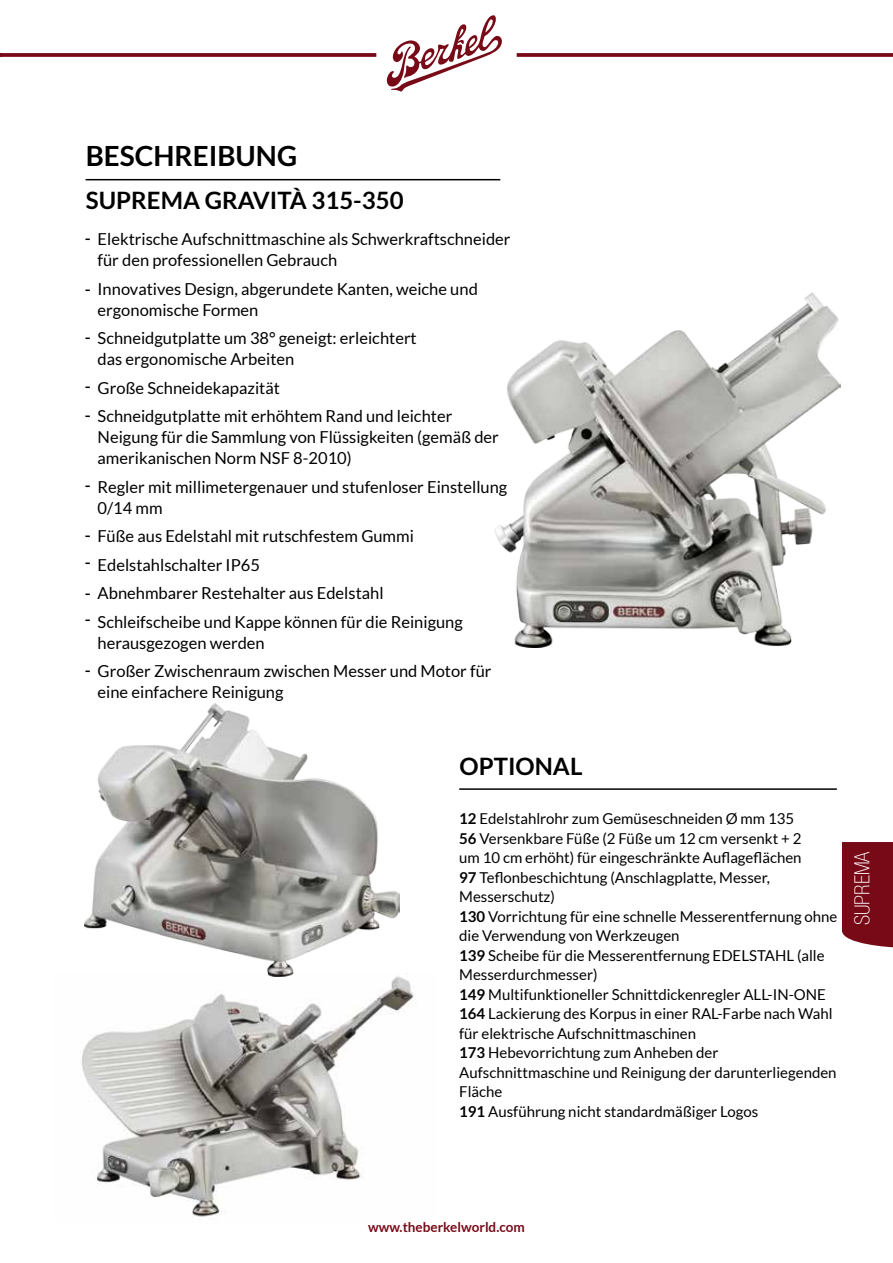
<style>
.page{position:relative;width:893px;height:1263px;background:#fff}
.page>*{position:absolute;margin:0;border:0;box-sizing:border-box;transform-origin:0 0}
.t1{font:700 27.9px "Lato";color:#000}
.t2{font:700 24px "Lato";color:#000}
.t3{font:100 condensed 21px "Helvetica Neue LT Std";color:#fff}
.t4{font:condensed 18px "Helvetica LT Std";color:#000}
.t5{font:16.5px/21px "Lato";color:#000}
.t6{font:15px/19.5px "Lato";color:#000}
.t7{font:700 13.5px "Lato";color:#780a18}
.s1{font-family:"Helvetica LT Std";font-stretch:condensed;font-size:18px}
.s2{font-weight:700}
</style>
<div class="page">
<div style="left:842px;top:842px;width:51px;height:105px;background:#780a18"></div>
<hr style="left:86px;top:179px;width:414px;height:1px;background:#000">
<img style="left:495px;top:292px;width:345px;height:355px">
<hr style="left:459px;top:788px;width:378px;height:2px;background:#000">
<img style="left:82px;top:976px;width:332px;height:241px">
<img style="left:85px;top:703px;width:315px;height:273px">
<svg style="left:387px;top:15px;width:115px;height:77px"></svg>
<svg style="left:2px;top:53px;width:374px;height:4px"></svg>
<svg style="left:517px;top:53px;width:376px;height:4px;background:#801825"></svg>
<h1 class="t1" style="left:86px;top:139px;width:213px">Beschreibung</h1>
<h2 class="t2" style="left:86px;top:186px;width:319px">SU PREMA GRAVITà 315-350</h2>
<p class="t5" style="left:98px;top:228px;width:414px;text-indent:-13px"><span class="s1">-</span> Elektrische Aufschnittmaschine als Schwerkraftschneider für den professionellen Gebrauch</p>
<p class="t5" style="left:98px;top:278px;width:382px;text-indent:-13px"><span class="s1">-</span> Innovatives Design, abgerundete Kanten, weiche und ergonomische Formen</p>
<p class="t5" style="left:98px;top:327px;width:321px;text-indent:-13px"><span class="s1">-</span> Schneidgutplatte um 38° geneigt: erleichtert das ergonomische Arbeiten</p>
<p class="t5" style="left:85px;top:377px;width:197px"><span class="s1">-</span> Große Schneidekapazität</p>
<p class="t5" style="left:98px;top:405px;width:403px;text-indent:-13px"><span class="s1">-</span> Schneidgutplatte mit erhöhtem Rand und leichter<br>Neigung für die Sammlung von Flüssigkeiten (gemäß der amerikanischen Norm NSF 8-2010)</p>
<p class="t5" style="left:98px;top:476px;width:411px;text-indent:-13px"><span class="s1">-</span> Regler mit millimetergenauer und stufenloser Einstellung<br>0/14 mm</p>
<p class="t5" style="left:98px;top:522px;width:318px;line-height:28.5px;text-indent:-13px"><span class="s1">-</span> Füße aus Edelstahl mit rutschfestem Gummi<br>Edelstahlschalter IP65</p>
<p class="t5" style="left:98px;top:579px;width:367px;line-height:28.5px;text-indent:-13px"><span class="s1">-</span> Abnehmbarer Restehalter aus Edelstahl<br>Schleifscheibe und Kappe können für die Reinigung</p>
<p class="t5" style="left:98px;top:632px;width:169px">herausgezogen werden</p>
<p class="t5" style="left:98px;top:660px;width:395px;text-indent:-13px"><span class="s1">-</span> Großer Zwischenraum zwischen Messer und Motor für eine einfachere Reinigung</p>
<p class="t4" style="left:85px;top:551px;width:7px">-</p>
<p class="t4" style="left:85px;top:608px;width:7px">-</p>
<h2 class="t2" style="left:460px;top:752px;width:124px">OPTIONAL</h2>
<p class="t6" style="left:459px;top:809px;width:380px"><span class="s2">12</span> Edelstahlrohr zum Gemüseschneiden Ø mm 135<br><span class="s2">56</span> Versenkbare Füße (2 Füße um 12 cm versenkt + 2<br>um 10 cm erhöht) für eingeschränkte Auflageflächen<br><span class="s2">97</span> Teflonbeschichtung (Anschlagplatte, Messer, Messerschutz)<br><span class="s2">130</span> Vorrichtung für eine schnelle Messerentfernung ohne die Verwendung von Werkzeugen<br><span class="s2">139</span> Scheibe für die Messerentfernung EDELSTAHL (alle Messerdurchmesser)<br><span class="s2">149</span> Multifunktioneller Schnittdickenregler ALL-IN-ONE <span class="s2">164</span> Lackierung des Korpus in einer RAL-Farbe nach Wahl für elektrische Aufschnittmaschinen<br><span class="s2">173</span> Hebevorrichtung zum Anheben der Aufschnittmaschine und Reinigung der darunterliegenden Fläche<br><span class="s2">191</span> Ausführung nicht standardmäßiger Logos</p>
<p class="t3" style="left:850px;top:925px;width:75px;rotate:-90deg">SUPREMA</p>
<p class="t7" style="left:368px;top:1220px;width:158px">www.theberkelworld.com</p>
</div>
